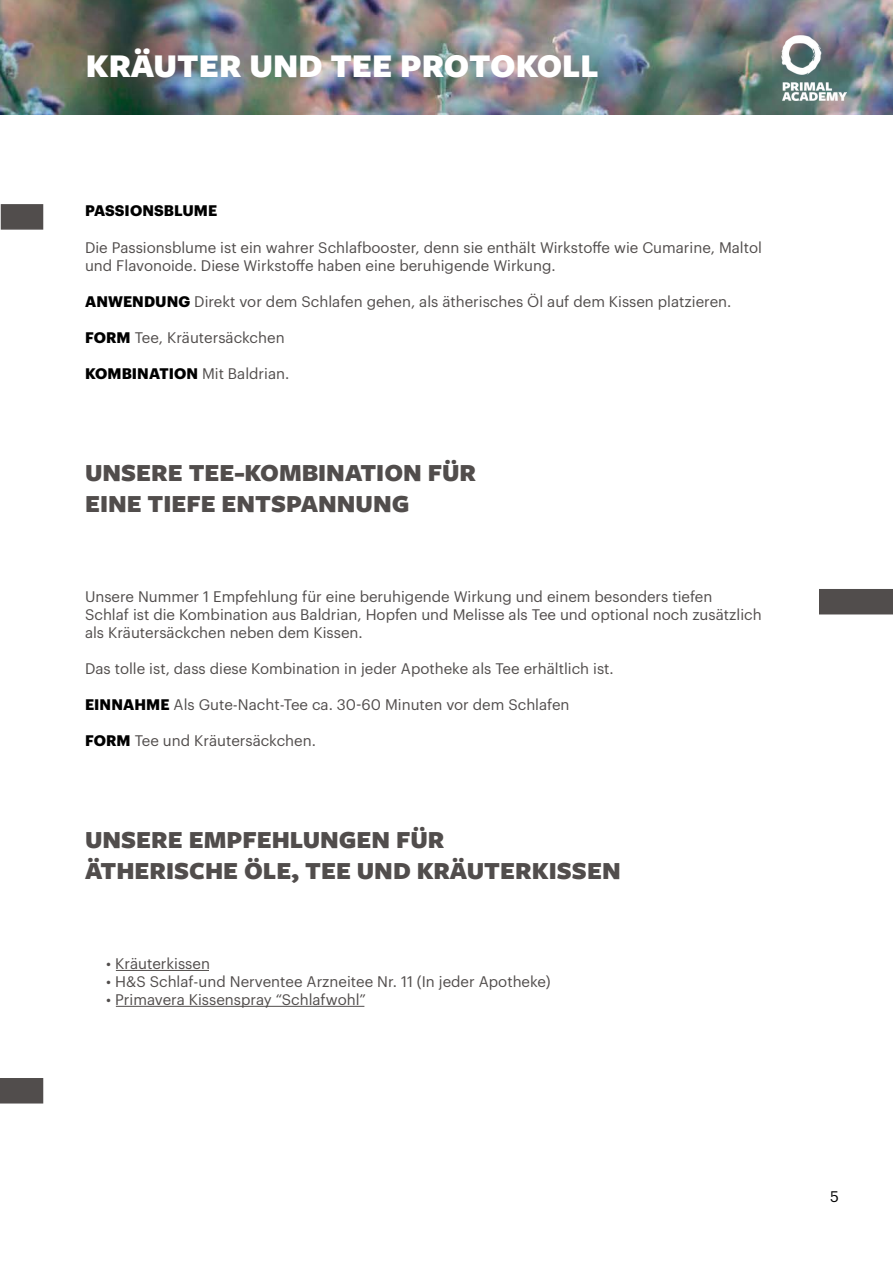
<style>
.page{position:relative;width:893px;height:1263px;background:#fff}
.page>*{position:absolute;margin:0;border:0;box-sizing:border-box;transform-origin:0 0}
.t1{font:900 34.5px "Freight Sans Pro";color:#fff}
.t2{font:900 25.5px/30.6px "Freight Sans Pro";color:#514d4c}
.t3{font:15px/18px "Graphik";color:#514d4c}
.t4{font:700 15px "Graphik";letter-spacing:.005em;color:#000}
.t5{font:15px "Graphik";color:#000}
.s1{font-weight:700;color:#000}
</style>
<div class="page">
<div style="left:819px;top:589px;width:74px;height:25px;background:#514d4c"></div>
<div style="left:1px;top:204px;width:42px;height:26px;background:#514d4c;border:2px solid #514d4c"></div>
<div style="left:0;top:1078px;width:43px;height:25px;background:#514d4c"></div>
<img style="left:0;top:0;width:893px;height:115px">
<img style="left:781px;top:36px;width:65px;height:64px">
<hr style="left:116px;top:970px;width:93px;height:1px;background:#514d4c">
<hr style="left:116px;top:1006px;width:248px;height:1px;background:#514d4c">
<h1 class="t1" style="left:86px;top:42px;width:515px">KRÄUTER UND TEE PROTOKOLL</h1>
<p class="t4" style="left:85px;top:199px;width:134px">PASSIONSBLUME</p>
<p class="t3" style="left:85px;top:237px;width:678px">Die Passionsblume ist ein wahrer Schlafbooster, denn sie enthält Wirkstoffe wie Cumarine, Maltol und Flavonoide. Diese Wirkstoffe haben eine beruhigende Wirkung.</p>
<p class="t3" style="left:85px;top:291px;width:648px"><span class="s1">ANWENDUNG</span> Direkt vor dem Schlafen gehen, als ätherisches Öl auf dem Kissen platzieren.</p>
<p class="t3" style="left:85px;top:327px;width:201px"><span class="s1">FORM</span> Tee, Kräutersäckchen</p>
<p class="t3" style="left:85px;top:363px;width:206px"><span class="s1">KOMBINATION</span> Mit Baldrian.</p>
<h2 class="t2" style="left:85px;top:457px;width:393px">UNSERE TEE-KOMBINATION FÜR<br>EINE TIEFE ENTSPANNUNG</h2>
<p class="t3" style="left:85px;top:586px;width:678px">Unsere Nummer 1 Empfehlung für eine beruhigende Wirkung und einem besonders tiefen<br>Schlaf ist die Kombination aus Baldrian, Hopfen und Melisse als Tee und optional noch zusätzlich als Kräutersäckchen neben dem Kissen.</p>
<p class="t3" style="left:85px;top:658px;width:530px">Das tolle ist, dass diese Kombination in jeder Apotheke als Tee erhältlich ist.</p>
<p class="t3" style="left:85px;top:694px;width:486px"><span class="s1">EINNAHME</span> Als Gute-Nacht-Tee ca. 30-60 Minuten vor dem Schlafen</p>
<p class="t3" style="left:85px;top:730px;width:232px"><span class="s1">FORM</span> Tee und Kräutersäckchen.</p>
<h2 class="t2" style="left:85px;top:824px;width:537px">UNSERE EMPFEHLUNGEN FÜR<br>ÄTHERISCHE ÖLE, TEE UND KRÄUTERKISSEN</h2>
<p class="t3" style="left:106px;top:953px;width:105px">• Kräuterkissen</p>
<p class="t3" style="left:106px;top:971px;width:446px">• H&amp;S Schlaf-und Nerventee Arzneitee Nr. 11 (In jeder Apotheke)</p>
<p class="t3" style="left:106px;top:989px;width:261px">• Primavera Kissenspray “Schlafwohl”</p>
<p class="t5" style="left:830px;top:1185px;width:10px">5</p>
</div>
